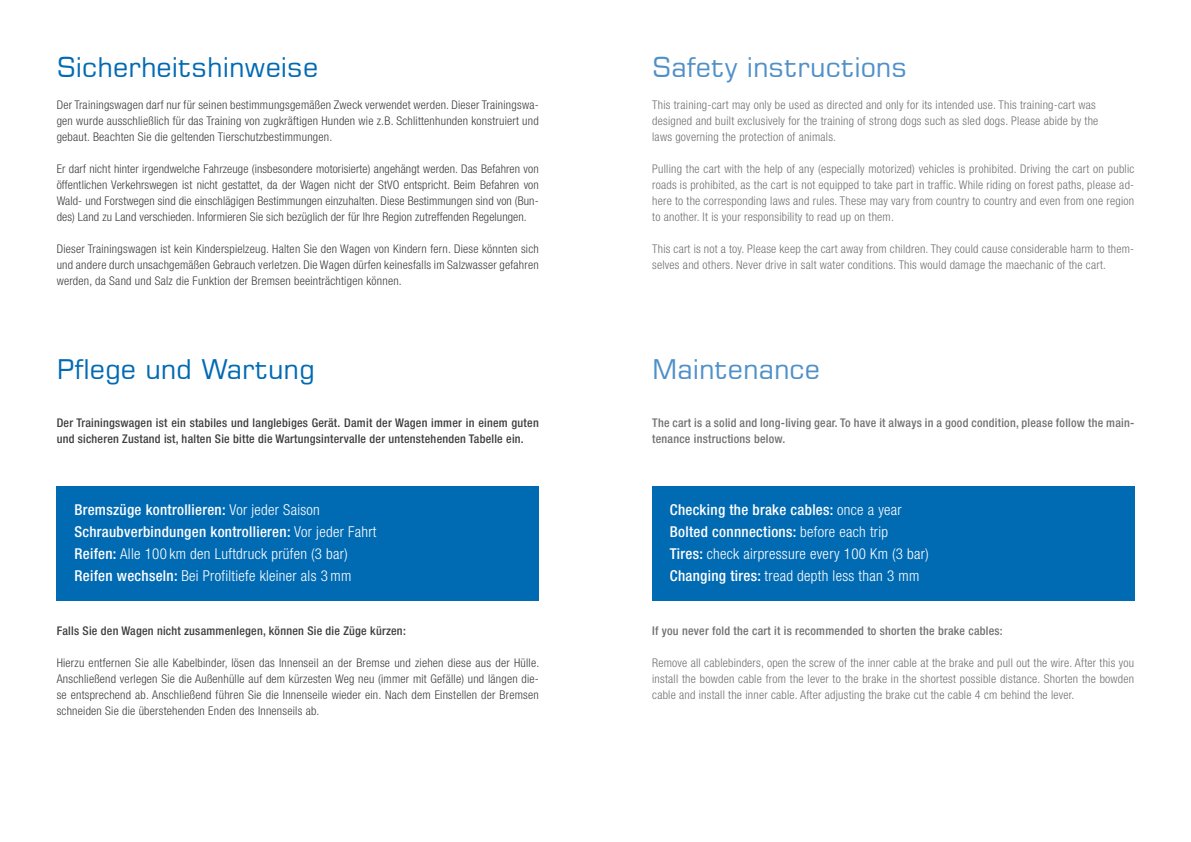
<style>
.page{position:relative;width:1191px;height:842px;background:#fff}
.page>*{position:absolute;margin:0;border:0;box-sizing:border-box;transform-origin:0 0}
.t1{font:27px "Square 721 BT";color:#006ab3}
.t2{font:27px "Square 721 BT";color:#4f90c8}
.t3{font:300 condensed 15px/22px "Helvetica Neue LT Std";letter-spacing:.02em;color:#fff}
.t4{font:300 condensed 12px/16px "Helvetica Neue LT Std";letter-spacing:.02em;color:#3e3d40;text-align:justify}
.t5{font:300 condensed 12px/16px "Helvetica Neue LT Std";letter-spacing:.02em;color:#707172}
.t6{font:500 condensed 12px/16px "Helvetica Neue LT Std";letter-spacing:.02em;color:#3e3d40}
.t7{font:500 condensed 12px/16px "Helvetica Neue LT Std";letter-spacing:.02em;color:#707172}
.s1{font-weight:500}
</style>
<div class="page">
<div style="left:57px;top:486px;width:482px;height:115px;background:#006ab3"></div>
<div style="left:652px;top:486px;width:482px;height:115px;background:#006ab3"></div>
<h1 class="t1" style="left:57px;top:50px;width:263px">Sicherheitshinweise</h1>
<p class="t4" style="left:57px;top:97px;width:483px">Der Trainingswagen darf nur für seinen bestimmungsgemäßen Zweck verwendet werden. Dieser Trainingswa&shy;gen wurde ausschließlich für das Training von zugkräftigen Hunden wie z.B. Schlittenhunden konstruiert und gebaut. Beachten Sie die geltenden Tierschutzbestimmungen.</p>
<p class="t4" style="left:57px;top:161px;width:483px">Er darf nicht hinter irgendwelche Fahrzeuge (insbesondere motorisierte) angehängt werden. Das Befahren von öffentlichen Verkehrswegen ist nicht gestattet, da der Wagen nicht der StVO entspricht. Beim Befahren von Wald- und Forstwegen sind die einschlägigen Bestimmungen einzuhalten. Diese Bestimmungen sind von (Bun&shy;des) Land zu Land verschieden. Informieren Sie sich bezüglich der für Ihre Region zutreffenden Regelungen.</p>
<p class="t4" style="left:57px;top:241px;width:483px">Dieser Trainingswagen ist kein Kinderspielzeug. Halten Sie den Wagen von Kindern fern. Diese könnten sich und andere durch unsachgemäßen Gebrauch verletzen. Die Wagen dürfen keinesfalls im Salzwasser gefahren werden, da Sand und Salz die Funktion der Bremsen beeinträchtigen können.</p>
<h1 class="t1" style="left:57px;top:352px;width:260px">Pflege und Wartung</h1>
<p class="t6" style="left:57px;top:415px;width:483px">Der Trainingswagen ist ein stabiles und langlebiges Gerät. Damit der Wagen immer in einem guten und sicheren Zustand ist, halten Sie bitte die Wartungsintervalle der untenstehenden Tabelle ein.</p>
<h1 class="t2" style="left:652px;top:50px;width:256px">Safety instructions</h1>
<p class="t5" style="left:652px;top:97px;width:448px">This training-cart may only be used as directed and only for its intended use. This training-cart was designed and built exclusively for the training of strong dogs such as sled dogs. Please abide by the laws governing the protection of animals.</p>
<p class="t5" style="left:652px;top:161px;width:483px;text-align:justify">Pulling the cart with the help of any (especially motorized) vehicles is prohibited. Driving the cart on public roads is prohibited, as the cart is not equipped to take part in traffic. While riding on forest paths, please ad&shy;here to the corresponding laws and rules. These may vary from country to country and even from one region to another. It is your responsibility to read up on them.</p>
<p class="t5" style="left:652px;top:241px;width:483px">This cart is not a toy. Please keep the cart away from children. They could cause considerable harm to them&shy;selves and others. Never drive in salt water conditions. This would damage the maechanic of the cart.</p>
<h1 class="t2" style="left:652px;top:352px;width:169px">Maintenance</h1>
<p class="t7" style="left:652px;top:415px;width:483px">The cart is a solid and long-living gear. To have it always in a good condition, please follow the main&shy;tenance instructions below.</p>
<p class="t3" style="left:74px;top:499px;width:303px"><span class="s1">Bremszüge kontrollieren:</span> Vor jeder Saison <span class="s1">Schraubverbindungen kontrollieren:</span> Vor jeder Fahrt <span class="s1">Reifen:</span> Alle 100 km den Luftdruck prüfen (3 bar)<br><span class="s1">Reifen wechseln:</span> Bei Profiltiefe kleiner als 3mm</p>
<p class="t3" style="left:670px;top:499px;width:260px"><span class="s1">Checking the brake cables:</span> once a year <span class="s1">Bolted connnections:</span> before each trip<br><span class="s1">Tires:</span> check airpressure every 100 Km (3 bar)<br><span class="s1">Changing tires:</span> tread depth less than 3 mm</p>
<p class="t6" style="left:57px;top:623px;width:351px">Falls Sie den Wagen nicht zusammenlegen, können Sie die Züge kürzen:</p>
<p class="t4" style="left:57px;top:655px;width:484px">Hierzu entfernen Sie alle Kabelbinder, lösen das Innenseil an der Bremse und ziehen diese aus der Hülle.<br>Anschließend verlegen Sie die Außenhülle auf dem kürzesten Weg neu (immer mit Gefälle) und längen die&shy;se entsprechend ab. Anschließend führen Sie die Innenseile wieder ein. Nach dem Einstellen der Bremsen schneiden Sie die überstehenden Enden des Innenseils ab.</p>
<p class="t7" style="left:652px;top:623px;width:352px">If you never fold the cart it is recommended to shorten the brake cables:</p>
<p class="t5" style="left:652px;top:655px;width:483px;text-align:justify">Remove all cablebinders, open the screw of the inner cable at the brake and pull out the wire. After this you install the bowden cable from the lever to the brake in the shortest possible distance. Shorten the bowden cable and install the inner cable. After adjusting the brake cut the cable 4 cm behind the lever.</p>
</div>
